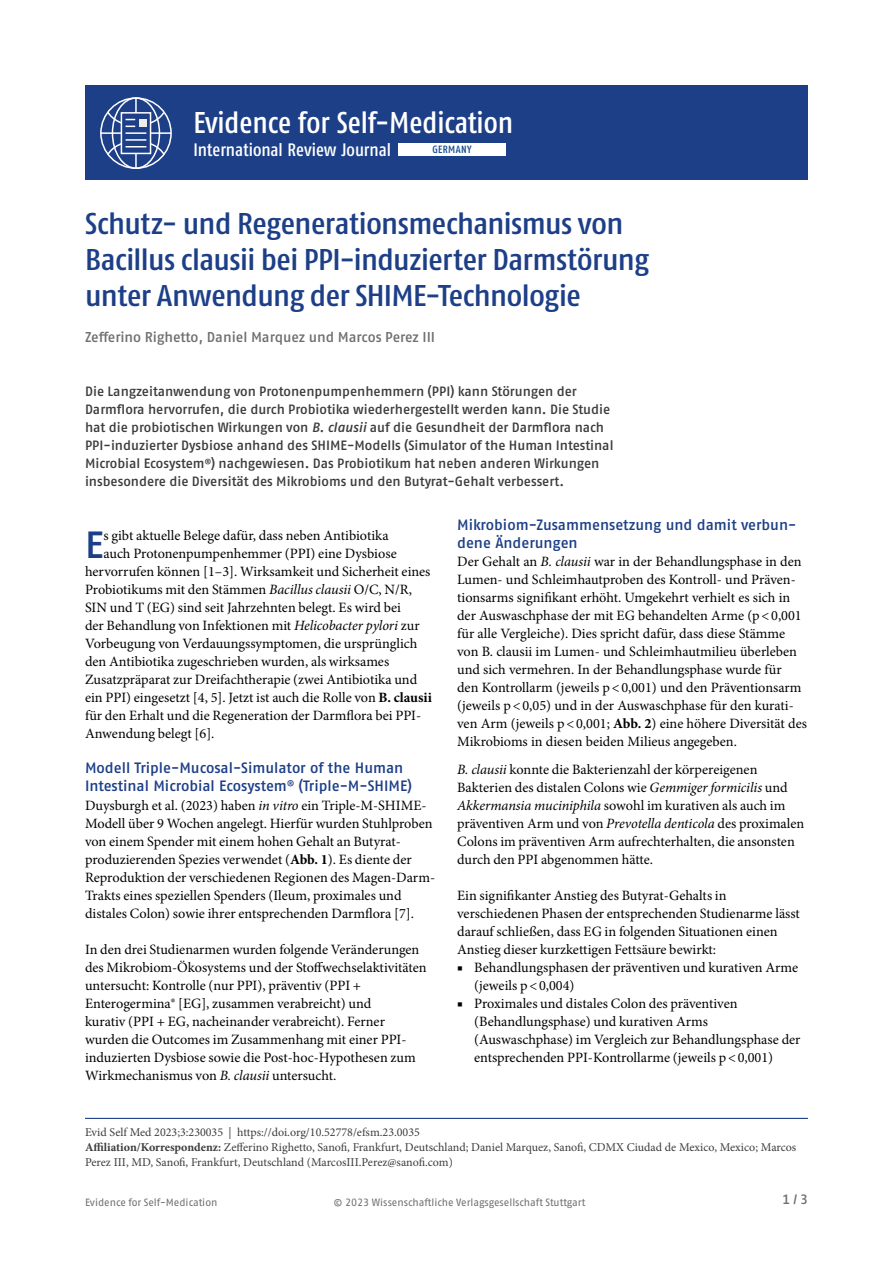
<style>
.page{position:relative;width:893px;height:1263px;background:#fff}
.page>*{position:absolute;margin:0;border:0;box-sizing:border-box;transform-origin:0 0}
.t1{font:500 37.8px "Fago Pro";color:#1d3f87}
.t2{font:500 condensed 30px/36px "Fago Pro";letter-spacing:-.015em;color:#1d3f87;scale:1.1 1}
.t3{font:500 condensed 30px "Fago Pro";color:#fff}
.t4{font:500 condensed 18px "Fago Pro";color:#fff}
.t5{font:500 15px/18px "Fago Pro";letter-spacing:-.005em;color:#1d3f87}
.t6{font:14.25px/18px "Minion Pro";color:#000}
.t7{font:500 14.25px "Fago Pro";letter-spacing:-.005em;color:#706f6f}
.t8{font:500 13.5px/18px "Fago Pro";letter-spacing:-.005em;color:#3c3c3b}
.t9{font:500 13.5px "Fago Pro";color:#706f6f}
.t10{font:12px/15px "Minion Pro";color:#3c3c3b}
.t11{font:10.5px "Fago Pro";letter-spacing:-.005em;color:#706f6f}
.t12{font:500 condensed 10.5px "Fago Pro";letter-spacing:.03em;color:#0e468f}
.s1{font-style:italic}
.s2{font-weight:700}
</style>
<div class="page">
<hr style="left:85px;top:1118px;width:723px;height:1px;background:#1d3f87">
<div style="left:85px;top:86px;width:723px;height:94px;background:#1d3f87"></div>
<div style="left:100px;top:97px;width:72px;height:72px;border:2px solid #fff;border-radius:50%"></div>
<div style="left:112px;top:97px;width:48px;height:72px;border:2px solid #fff;border-radius:50%"></div>
<hr style="left:100px;top:132px;width:71px;height:2px;background:#fff">
<hr style="left:135px;top:98px;width:2px;height:71px;background:#fff">
<div style="left:121px;top:112px;width:30px;height:42px;background:#1d3f87;border:2px solid #fff"></div>
<svg style="left:106px;top:138px;width:60px;height:19px"></svg>
<hr style="left:126px;top:139px;width:20px;height:2px;background:#fff">
<hr style="left:126px;top:132px;width:20px;height:2px;background:#fff">
<svg style="left:106px;top:109px;width:60px;height:23px"></svg>
<div style="left:398px;top:143px;width:107px;height:12px;background:#fff"></div>
<h2 class="t3" style="left:193px;top:105px;width:321px">Evidence for Self-Medication</h2>
<p class="t4" style="left:193px;top:139px;width:199px">International Review Journal</p>
<p class="t12" style="left:432px;top:143px;width:40px">GERMANY</p>
<h2 class="t2" style="left:85px;top:206px;width:514px">Schutz- und Regenerationsmechanismus von<br>Bacillus clausii bei PPI-induzierter Darmstörung unter Anwendung der SHIME-Technologie</h2>
<p class="t7" style="left:85px;top:328px;width:352px">Zefferino Righetto, Daniel Marquez und Marcos Perez III</p>
<p class="t8" style="left:85px;top:382px;width:530px">Die Langzeitanwendung von Protonenpumpenhemmern (PPI) kann Störungen der Darmflora hervorrufen, die durch Probiotika wiederhergestellt werden kann. Die Studie hat die probiotischen Wirkungen von <span class="s1">B. clausii</span> auf die Gesundheit der Darmflora nach PPI-induzierter Dysbiose anhand des SHIME-Modells (Simulator of the Human Intestinal Microbial Ecosystem<sup>®</sup>) nachgewiesen. Das Probiotikum hat neben anderen Wirkungen insbesondere die Diversität des Mikrobioms und den Butyrat-Gehalt verbessert.</p>
<h1 class="t1" style="left:85px;top:522px;width:20px">E</h1>
<p class="t6" style="left:103px;top:527px;width:287px">s gibt aktuelle Belege dafür, dass neben Antibiotika</p>
<p class="t6" style="left:103px;top:545px;width:295px">auch Protonenpumpenhemmer (PPI) eine Dysbiose</p>
<p class="t6" style="left:85px;top:563px;width:347px">hervorrufen können [1–3]. Wirksamkeit und Sicherheit eines</p>
<p class="t6" style="left:85px;top:581px;width:329px">Probiotikums mit den Stämmen <span class="s1">Bacillus clausii</span> O/C, N/R,</p>
<p class="t6" style="left:85px;top:599px;width:317px">SIN und T (EG) sind seit Jahrzehnten belegt. Es wird bei</p>
<p class="t6" style="left:85px;top:617px;width:336px">der Behandlung von Infektionen mit <span class="s1">Helicobacter pylori</span> zur</p>
<p class="t6" style="left:85px;top:635px;width:334px">Vorbeugung von Verdauungssymptomen, die ursprünglich</p>
<p class="t6" style="left:85px;top:653px;width:306px">den Antibiotika zugeschrieben wurden, als wirksames</p>
<p class="t6" style="left:85px;top:671px;width:334px">Zusatzpräparat zur Dreifachtherapie (zwei Antibiotika und</p>
<p class="t6" style="left:85px;top:688px;width:348px">ein PPI) eingesetzt [4, 5]. Jetzt ist auch die Rolle von <span class="s2">B. clausii</span></p>
<p class="t6" style="left:85px;top:706px;width:338px">für den Erhalt und die Regeneration der Darmflora bei PPI-</p>
<p class="t6" style="left:85px;top:724px;width:131px">Anwendung belegt [6].</p>
<p class="t5" style="left:85px;top:759px;width:328px">Modell Triple-Mucosal-Simulator of the Human<br>Intestinal Microbial Ecosystem<sup>®</sup> (Triple-M-SHIME)</p>
<p class="t6" style="left:85px;top:797px;width:352px">Duysburgh et al. (2023) haben <span class="s1">in vitro</span> ein Triple-M-SHIME-Modell über 9 Wochen angelegt. Hierfür wurden Stuhlproben von einem Spender mit einem hohen Gehalt an Butyrat&shy;produzierenden Spezies verwendet (<span class="s2">Abb. 1</span>). Es diente der Reproduktion der verschiedenen Regionen des Magen-Darm-Trakts eines speziellen Spenders (Ileum, proximales und distales Colon) sowie ihrer entsprechenden Darmflora [7].</p>
<p class="t6" style="left:85px;top:941px;width:343px">In den drei Studienarmen wurden folgende Veränderungen des Mikrobiom-Ökosystems und der Stoffwechselaktivitäten untersucht: Kontrolle (nur PPI), präventiv (PPI + Enterogermina® [EG], zusammen verabreicht) und<br>kurativ (PPI + EG, nacheinander verabreicht). Ferner wurden die Outcomes im Zusammenhang mit einer PPI&shy;induzierten Dysbiose sowie die Post-hoc-Hypothesen zum Wirkmechanismus von <span class="s1">B. clausii</span> untersucht.</p>
<p class="t5" style="left:457px;top:515px;width:341px">Mikrobiom-Zusammensetzung und damit verbun&shy;dene Änderungen</p>
<p class="t6" style="left:457px;top:552px;width:351px">Der Gehalt an <span class="s1">B. clausii</span> war in der Behandlungsphase in den Lumen- und Schleimhautproben des Kontroll- und Präven&shy;tionsarms signifikant erhöht. Umgekehrt verhielt es sich in der Auswaschphase der mit EG behandelten Arme (p&lt;0,001 für alle Vergleiche). Dies spricht dafür, dass diese Stämme von B. clausii im Lumen- und Schleimhautmilieu überleben und sich vermehren. In der Behandlungsphase wurde für<br>den Kontrollarm (jeweils p&lt;0,001) und den Präventionsarm (jeweils p&lt;0,05) und in der Auswaschphase für den kurati&shy;ven Arm (jeweils p&lt;0,001; <span class="s2">Abb. 2</span>) eine höhere Diversität des Mikrobioms in diesen beiden Milieus angegeben.</p>
<p class="t6" style="left:457px;top:760px;width:349px"><span class="s1">B. clausii</span> konnte die Bakterienzahl der körpereigenen Bakterien des distalen Colons wie <span class="s1">Gemmiger formicilis</span> und <span class="s1">Akkermansia muciniphila</span> sowohl im kurativen als auch im präventiven Arm und von <span class="s1">Prevotella denticola</span> des proximalen Colons im präventiven Arm aufrechterhalten, die ansonsten durch den PPI abgenommen hätte.</p>
<p class="t6" style="left:457px;top:886px;width:344px">Ein signifikanter Anstieg des Butyrat-Gehalts in verschiedenen Phasen der entsprechenden Studienarme lässt darauf schließen, dass EG in folgenden Situationen einen Anstieg dieser kurzkettigen Fettsäure bewirkt:</p>
<p class="t6" style="left:474px;top:958px;width:326px;text-indent:-17px">■ Behandlungsphasen der präventiven und kurativen Arme (jeweils p&lt;0,004)</p>
<p class="t6" style="left:474px;top:994px;width:328px;text-indent:-17px">■ Proximales und distales Colon des präventiven (Behandlungsphase) und kurativen Arms (Auswaschphase) im Vergleich zur Behandlungsphase der entsprechenden PPI-Kontrollarme (jeweils p&lt;0,001)</p>
<p class="t10" style="left:85px;top:1125px;width:713px">Evid Self Med 2023;3:230035 | https://doi.org/10.52778/efsm.23.0035<br><span class="s2">Affiliation/Korrespondenz:</span> Zefferino Righetto, Sanofi, Frankfurt, Deutschland; Daniel Marquez, Sanofi, CDMX Ciudad de Mexico, Mexico; Marcos<br>Perez III, MD, Sanofi, Frankfurt, Deutschland (MarcosIII.Perez@sanofi.com)</p>
<p class="t11" style="left:85px;top:1196px;width:134px">Evidence for Self-Medication</p>
<p class="t11" style="left:334px;top:1196px;width:253px">© 2023 Wissenschaftliche Verlagsgesellschaft Stuttgart</p>
<p class="t9" style="left:782px;top:1191px;width:27px">1 / 3</p>
</div>
